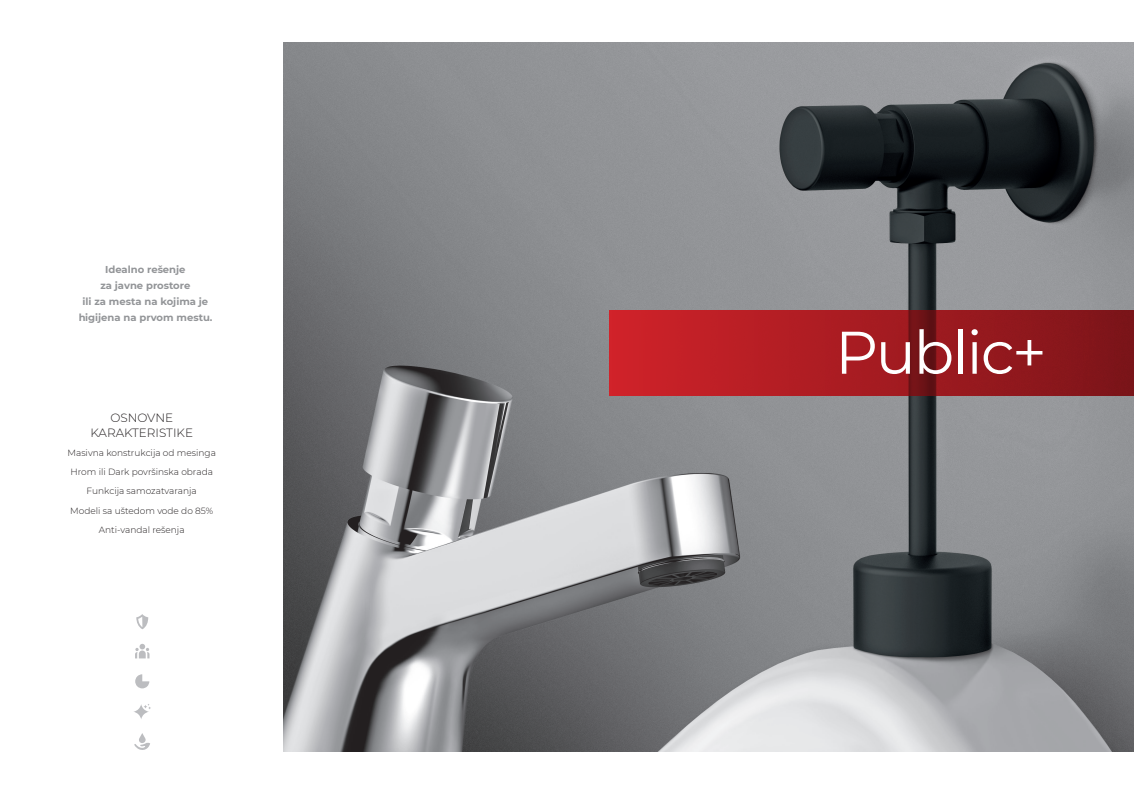
<style>
.page{position:relative;width:1134px;height:794px;background:#fff}
.page>*{position:absolute;margin:0;border:0;box-sizing:border-box;transform-origin:0 0}
.t1{font:60px "Montserrat";letter-spacing:-.04em;color:#fff}
.t2{font:300 12px/14.4px "Montserrat";color:#231f20;text-align:center}
.t3{font:700 10px/16px "Montserrat";color:#939598;text-align:center}
.t4{font:300 9px/19.3px "Montserrat";color:#231f20;text-align:center}
</style>
<div class="page">
<img style="left:284px;top:43px;width:850px;height:708px">
<svg style="left:609px;top:310px;width:525px;height:86px;background:#a31a20"></svg>
<svg style="left:134px;top:733px;width:16px;height:17px"></svg>
<svg style="left:134px;top:614px;width:17px;height:105px"></svg>
<p class="t3" style="left:78px;top:261px;width:136px">Idealno rešenje<br>za javne prostore<br>ili za mesta na kojima je higijena na prvom mestu.</p>
<h2 class="t2" style="left:90px;top:410px;width:104px">OSNOVNE<br>KARAKTERISTIKE</h2>
<p class="t4" style="left:67px;top:443px;width:150px">Masivna konstrukcija od mesinga<br>Hrom ili Dark površinska obrada<br>Funkcija samozatvaranja<br>Modeli sa uštedom vode do 85%<br>Anti-vandal rešenja</p>
<h1 class="t1" style="left:835px;top:311px;width:213px">Public+</h1>
</div>
